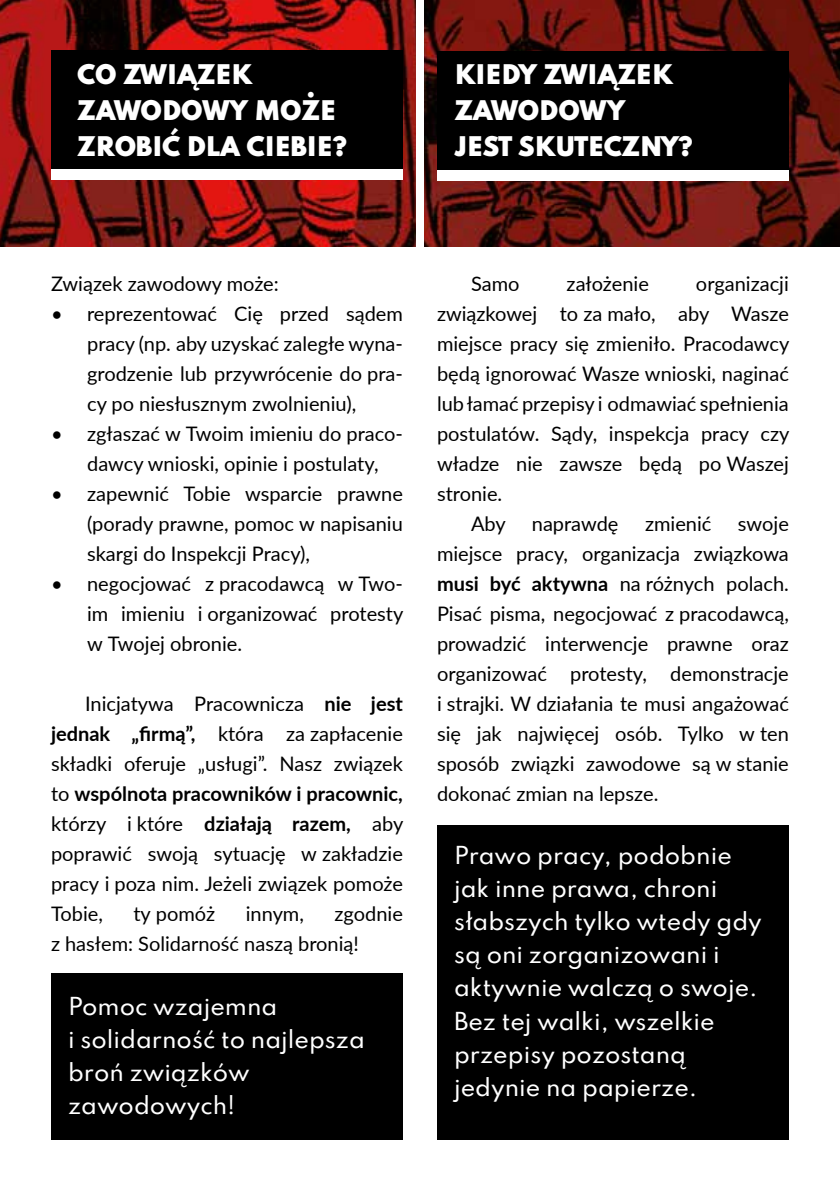
<style>
.page{position:relative;width:840px;height:1191px;background:#fff}
.page>*{position:absolute;margin:0;border:0;box-sizing:border-box;transform-origin:0 0}
.t1{font:900 24px/36px "Spartan";color:#fff}
.t2{font:500 22px/33px "Spartan";color:#fff}
.t3{font:20px/30px "Lato";color:#000;text-align:justify}
.s1{font-weight:700}
</style>
<div class="page">
<div style="left:437px;top:825px;width:351px;height:315px;background:#000"></div>
<div style="left:51px;top:973px;width:352px;height:167px;background:#000"></div>
<img style="left:0;top:0;width:839px;height:247px">
<div style="left:51px;top:50px;width:352px;height:119px;background:#000"></div>
<div style="left:51px;top:169px;width:352px;height:10px;background:#fff"></div>
<div style="left:437px;top:51px;width:351px;height:119px;background:#000"></div>
<div style="left:437px;top:170px;width:351px;height:10px;background:#fff"></div>
<div style="left:416px;top:0;width:8px;height:1140px;background:#fff"></div>
<p class="t1" style="left:77px;top:55px;width:270px">CO ZWIĄZEK<br>ZAWODOWY MOŻE<br>ZROBIĆ DLA CIEBIE?</p>
<p class="t1" style="left:454px;top:55px;width:239px">KIEDY ZWIĄZEK<br>ZAWODOWY<br>JEST SKUTECZNY?</p>
<p class="t3" style="left:51px;top:268px;width:229px">Związek zawodowy może:</p>
<p class="t3" style="left:87px;top:298px;width:317px;text-indent:-36px">• reprezentować Cię przed sądem pracy (np. aby uzyskać zaległe wyna&shy;grodzenie lub przywrócenie do pra&shy;cy po niesłusznym zwolnieniu),</p>
<p class="t3" style="left:51px;top:418px;width:353px;text-align:center">• zgłaszać w Twoim imieniu do praco&shy;dawcy wnioski, opinie i postulaty,</p>
<p class="t3" style="left:87px;top:478px;width:317px;text-indent:-36px">• zapewnić Tobie wsparcie prawne (porady prawne, pomoc w napisaniu skargi do Inspekcji Pracy),</p>
<p class="t3" style="left:87px;top:568px;width:317px;text-indent:-36px">• negocjować z pracodawcą w Two&shy;im imieniu i organizować protesty w Twojej obronie.</p>
<p class="t3" style="left:51px;top:688px;width:353px;text-indent:34px">Inicjatywa Pracownicza <span class="s1">nie jest jednak „firmą”,</span> która za zapłacenie składki oferuje „usługi”. Nasz związek to <span class="s1">wspólnota pracowników i pracownic, </span>którzy i które <span class="s1">działają razem,</span> aby poprawić swoją sytuację w zakładzie pracy i poza nim. Jeżeli związek pomoże Tobie,</p>
<p class="t3" style="left:51px;top:898px;width:353px;text-indent:283px">zgodnie z hasłem: Solidarność naszą bronią!</p>
<p class="t3" style="left:133px;top:898px;width:83px">ty pomóż</p>
<p class="t3" style="left:246px;top:898px;width:60px">innym,</p>
<p class="t2" style="left:68px;top:988px;width:298px">Pomoc wzajemna<br>i solidarność to najlepsza broń związków zawodowych!</p>
<p class="t3" style="left:471px;top:268px;width:50px">Samo</p>
<p class="t3" style="left:566px;top:268px;width:84px">założenie</p>
<p class="t3" style="left:695px;top:268px;width:94px">organizacji</p>
<p class="t3" style="left:437px;top:298px;width:353px">związkowej to za mało, aby Wasze</p>
<p class="t3" style="left:437px;top:328px;width:353px">miejsce pracy się zmieniło. Pracodawcy</p>
<p class="t3" style="left:437px;top:358px;width:353px">będą ignorować Wasze wnioski, naginać</p>
<p class="t3" style="left:437px;top:388px;width:353px">lub łamać przepisy i odmawiać spełnienia</p>
<p class="t3" style="left:437px;top:418px;width:353px">postulatów. Sądy, inspekcja pracy czy</p>
<p class="t3" style="left:437px;top:448px;width:353px">władze nie zawsze będą po Waszej</p>
<p class="t3" style="left:437px;top:478px;width:67px">stronie.</p>
<p class="t3" style="left:471px;top:508px;width:36px">Aby</p>
<p class="t3" style="left:531px;top:508px;width:88px">naprawdę</p>
<p class="t3" style="left:644px;top:508px;width:68px">zmienić</p>
<p class="t3" style="left:437px;top:508px;width:353px;text-indent:301px">swoje miejsce pracy, organizacja związkowa <span class="s1">musi być aktywna</span> na różnych polach.<br>Pisać pisma, negocjować z pracodawcą, prowadzić interwencje prawne oraz organizować protesty, demonstracje i strajki. W działania te musi angażować się jak najwięcej osób. Tylko w ten sposób związki zawodowe są w stanie dokonać zmian na lepsze.</p>
<p class="t2" style="left:454px;top:838px;width:309px">Prawo pracy, podobnie jak inne prawa, chroni słabszych tylko wtedy gdy są oni zorganizowani i aktywnie walczą o swoje.<br>Bez tej walki, wszelkie przepisy pozostaną jedynie na papierze.</p>
</div>
